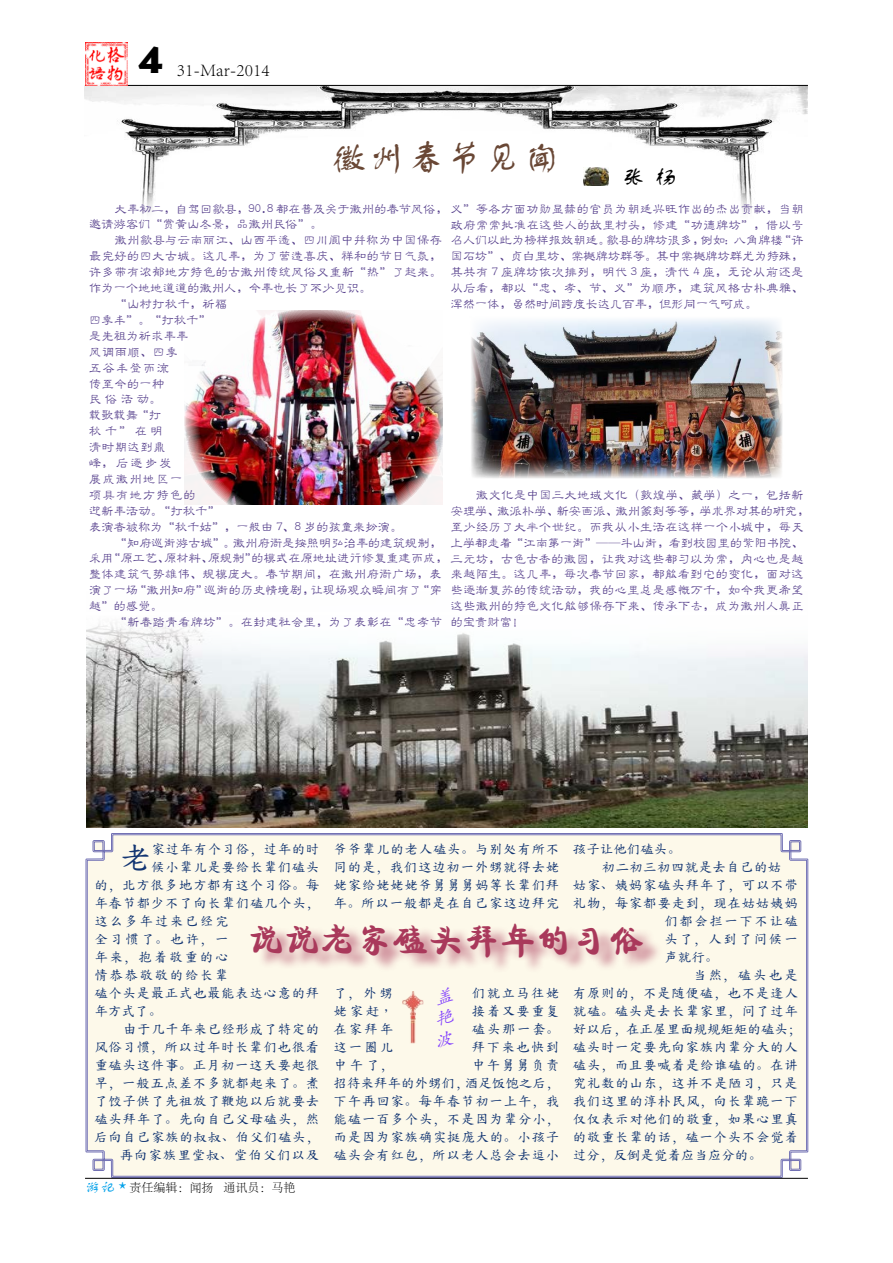
<style>
.page{position:relative;width:893px;height:1263px;background:#fff}
.page>*{position:absolute;margin:0;border:0;box-sizing:border-box;transform-origin:0 0}
.t1{font:36px "FZKANGJW GB1 0";color:#a9395b}
.t2{font:36px "FZSTK GBK1 0";letter-spacing:.075em;color:#694735}
.t3{font:31.5px "DF Kai Shu SB Estd BF";color:#123572}
.t4{font:22.5px "FZSTK GBK1 0";color:#000}
.t5{font:300 18px "Adobe Song Std";color:#000}
.t6{font:13.5px/15.9px "H Yf 2 gs G Bpc EUC H";letter-spacing:.04em;color:#57418d;text-align:justify;scale:.9 1}
.t7{font:13.5px/18px "DF Kai Shu SB Estd BF";letter-spacing:.05em;color:#123572;text-align:justify}
.t8{font:13.5px "H Yf 2 gs G Bpc EUC H";letter-spacing:.01em;color:#57418d;scale:.9 1}
.t9{font:13.5px "DF Kai Shu SB Estd BF";color:#123572}
.t10{font:13.5px "H Yf 2 gs G Bpc EUC H";letter-spacing:.11em;color:#57418d;scale:.9 1}
.t11{font:13.5px "DF Kai Shu SB Estd BF";letter-spacing:.025em;color:#123572}
.t12{font:13.5px "DF Kai Shu SB Estd BF";letter-spacing:.115em;color:#123572}
.t13{font:13.5px "DF Kai Shu SB Estd BF";letter-spacing:.11em;color:#123572}
.t14{font:13.5px "DF Kai Shu SB Estd BF";letter-spacing:.125em;color:#123572}
.t15{font:13.5px "H Yf 2 gs G Bpc EUC H";letter-spacing:.02em;color:#57418d;scale:.9 1}
.t16{font:300 12px "Adobe Song Std";color:#000}
.s1{font-family:"Adobe Song Std";font-weight:300}
.s2{font-family:"FZSTK GBK1 0";font-weight:400;font-size:15px;color:#00a0e9}
.s3{font-family:"FZKTK GBK1 0";font-weight:400;font-size:15px;color:#00a0e9}
</style>
<div class="page">
<img style="left:87px;top:623px;width:720px;height:204px">
<img style="left:185px;top:310px;width:257px;height:194px">
<img style="left:85px;top:86px;width:722px;height:134px">
<img style="left:471px;top:319px;width:312px;height:159px">
<div style="left:87px;top:834px;width:720px;height:342px;background:#fdf9ea"></div>
<hr style="left:85px;top:85px;width:723px;height:1px;background:#000">
<hr style="left:85px;top:1178px;width:723px;height:1px;background:#000">
<img style="left:85px;top:43px;width:43px;height:42px">
<div style="left:256px;top:924px;width:408px;height:50px;background:#a9395b;opacity:.62"></div>
<img style="left:402px;top:991px;width:21px;height:52px">
<img style="left:583px;top:168px;width:26px;height:18px">
<svg style="left:437px;top:985px;width:17px;height:63px"></svg>
<h3 class="t5" style="left:137px;top:60px;width:135px"><sup>4</sup> 31-Mar-2014</h3>
<h1 class="t2" style="left:330px;top:138px;width:231px">徽州春节见闻</h1>
<h3 class="t4" style="left:622px;top:165px;width:56px">张杨</h3>
<p class="t6" style="left:115px;top:201px;width:767px">大年初二，自驾回歙县，90.8 都在普及关于徽州的春节风俗，义”等各方面功勋显赫的官员为朝廷兴旺作出的杰出贡献，当朝</p>
<p class="t8" style="left:89px;top:218px;width:260px">邀请游客们“赏黄山冬景，品徽州民俗”。</p>
<p class="t6" style="left:115px;top:232px;width:365px">徽州歙县与云南丽江、山西平遥、四川阆中并称为中国保存</p>
<p class="t6" style="left:89px;top:248px;width:393px">最完好的四大古城。这几年，为了营造喜庆、祥和的节日气氛，</p>
<p class="t6" style="left:89px;top:264px;width:393px">许多带有浓郁地方特色的古徽州传统风俗又重新“热”了起来。</p>
<p class="t8" style="left:89px;top:281px;width:315px">作为一个地地道道的徽州人，今年也长了不少见识。</p>
<p class="t6" style="left:115px;top:296px;width:126px">“山村打秋千，祈福</p>
<p class="t6" style="left:89px;top:312px;width:137px">四季丰”。“打秋千”</p>
<p class="t15" style="left:89px;top:329px;width:111px">是先祖为祈求年年</p>
<p class="t6" style="left:89px;top:344px;width:100px">风调雨顺、四季</p>
<p class="t6" style="left:89px;top:360px;width:90px">五谷丰登而流</p>
<p class="t6" style="left:89px;top:375px;width:85px">传至今的一种</p>
<p class="t6" style="left:89px;top:391px;width:81px">民俗活动。</p>
<p class="t6" style="left:89px;top:407px;width:82px">载歌载舞“打</p>
<p class="t6" style="left:89px;top:423px;width:83px">秋千”在明</p>
<p class="t6" style="left:89px;top:439px;width:86px">清时期达到鼎</p>
<p class="t6" style="left:89px;top:455px;width:93px">峰，后逐步发</p>
<p class="t10" style="left:89px;top:472px;width:105px">展成徽州地区一</p>
<p class="t10" style="left:89px;top:488px;width:120px">项具有地方特色的</p>
<p class="t8" style="left:89px;top:504px;width:147px">迎新年活动。“打秋千”</p>
<p class="t8" style="left:89px;top:520px;width:349px">表演者被称为“秋千姑”，一般由 7、8 岁的孩童来扮演。</p>
<p class="t8" style="left:115px;top:536px;width:365px">“知府巡街游古城”。徽州府衙是按照明弘治年的建筑规制，</p>
<p class="t6" style="left:89px;top:550px;width:795px">采用“原工艺、原材料、原规制”的模式在原地址进行修复重建而成，三元坊，古色古香的徽园，让我对这些都习以为常，内心也是越</p>
<p class="t6" style="left:89px;top:566px;width:393px">整体建筑气势雄伟、规模庞大。春节期间，在徽州府衙广场，表</p>
<p class="t8" style="left:89px;top:583px;width:393px">演了一场“徽州知府”巡街的历史情境剧，让现场观众瞬间有了“穿</p>
<p class="t6" style="left:89px;top:598px;width:83px">越”的感觉。</p>
<p class="t6" style="left:115px;top:614px;width:365px">“新春踏青看牌坊”。在封建社会里，为了表彰在“忠孝节</p>
<p class="t6" style="left:451px;top:217px;width:394px">政府常常批准在这些人的故里村头，修建“功德牌坊”，借以号召人们以此为榜样报效朝廷。歙县的牌坊很多，例如：八角牌楼“许国石坊”、贞白里坊、棠樾牌坊群等。其中棠樾牌坊群尤为特殊，其共有 7 座牌坊依次排列，明代 3 座，清代 4 座，无论从前还是从后看，都以“忠、孝、节、义”为顺序，建筑风格古朴典雅、浑然一体，虽然时间跨度长达几百年，但形同一气呵成。</p>
<p class="t6" style="left:451px;top:487px;width:400px;text-align:left;text-indent:26px">徽文化是中国三大地域文化（敦煌学、藏学）之一，包括新安理学、徽派朴学、新安画派、徽州篆刻等等，学术界对其的研究，至少经历了大半个世纪。而我从小生活在这样一个小城中，每天上学都走着“江南第一街”——斗山街，看到校园里的紫阳书院、</p>
<p class="t6" style="left:451px;top:566px;width:394px">来越陌生。这几年，每次春节回家，都能看到它的变化，面对这些逐渐复苏的传统活动，我的心里总是感慨万千，如今我更希望这些徽州的特色文化能够保存下来、传承下去，成为徽州人真正的宝贵财富！</p>
<p class="t7" style="left:334px;top:839px;width:227px">爷爷辈儿的老人磕头<span class="s1">。</span>与别处有所不同的是<span class="s1">，</span>我们这边初一外甥就得去姥姥家给姥姥姥爷舅舅舅妈等长辈们拜年<span class="s1">。</span>所以一般都是在自己家这边拜完</p>
<h2 class="t3" style="left:120px;top:842px;width:33px">老</h2>
<p class="t7" style="left:151px;top:840px;width:177px">家过年有个习俗<span class="s1">，</span>过年的时</p>
<p class="t7" style="left:573px;top:839px;width:110px">孩子让他们磕头<span class="s1">。</span></p>
<p class="t11" style="left:602px;top:860px;width:181px">初二初三初四就是去自己的姑</p>
<p class="t7" style="left:573px;top:875px;width:226px">姑家<span class="s1">、</span>姨妈家磕头拜年了<span class="s1">，</span>可以不带</p>
<p class="t7" style="left:573px;top:893px;width:226px">礼物<span class="s1">，</span>每家都要走到<span class="s1">，</span>现在姑姑姨妈</p>
<p class="t13" style="left:664px;top:914px;width:142px">们都会拦一下不让磕</p>
<p class="t14" style="left:664px;top:932px;width:135px">头了<span class="s1">，</span>人到了问候一</p>
<p class="t7" style="left:664px;top:947px;width:55px">声就行<span class="s1">。</span></p>
<p class="t7" style="left:693px;top:965px;width:106px">当然<span class="s1">，</span>磕头也是</p>
<p class="t7" style="left:573px;top:983px;width:226px">有原则的<span class="s1">，</span>不是随便磕<span class="s1">，</span>也不是逢人</p>
<p class="t7" style="left:573px;top:1001px;width:226px">就磕<span class="s1">。</span>磕头是去长辈家里<span class="s1">，</span>问了过年</p>
<p class="t9" style="left:573px;top:1022px;width:230px">好以后<span class="s1">，</span>在正屋里面规规矩矩的磕头<span class="s1">；</span></p>
<p class="t7" style="left:573px;top:1037px;width:226px">磕头时一定要先向家族内辈分大的人</p>
<p class="t7" style="left:573px;top:1055px;width:226px">磕头<span class="s1">，</span>而且要喊着是给谁磕的<span class="s1">。</span>在讲</p>
<p class="t7" style="left:573px;top:1073px;width:226px">究礼数的山东<span class="s1">，</span>这并不是陋习<span class="s1">，</span>只是</p>
<p class="t7" style="left:573px;top:1091px;width:227px">我们这里的淳朴民风<span class="s1">，</span>向长辈跪一下</p>
<p class="t7" style="left:573px;top:1109px;width:227px">仅仅表示对他们的敬重<span class="s1">，</span>如果心里真</p>
<p class="t7" style="left:573px;top:1127px;width:227px">的敬重长辈的话<span class="s1">，</span>磕一个头不会觉着</p>
<p class="t9" style="left:573px;top:1148px;width:190px">过分<span class="s1">，</span>反倒是觉着应当应分的<span class="s1">。</span></p>
<p class="t7" style="left:151px;top:858px;width:169px">候小辈儿是要给长辈们磕头</p>
<p class="t7" style="left:94px;top:876px;width:226px">的<span class="s1">，</span>北方很多地方都有这个习俗<span class="s1">。</span>每</p>
<p class="t7" style="left:94px;top:894px;width:227px">年春节都少不了向长辈们磕几个头<span class="s1">，</span></p>
<p class="t12" style="left:94px;top:914px;width:136px">这么多年过来已经完</p>
<p class="t7" style="left:94px;top:930px;width:136px">全习惯了<span class="s1">。</span>也许<span class="s1">，</span>一</p>
<p class="t7" style="left:94px;top:948px;width:136px">年来<span class="s1">，</span>抱着敬重的心</p>
<p class="t7" style="left:94px;top:966px;width:136px">情恭恭敬敬的给长辈</p>
<p class="t7" style="left:94px;top:984px;width:226px">磕个头是最正式也最能表达心意的拜</p>
<p class="t7" style="left:94px;top:1001px;width:69px">年方式了<span class="s1">。</span></p>
<p class="t7" style="left:123px;top:1019px;width:205px">由于几千年来已经形成了特定的</p>
<p class="t7" style="left:94px;top:1037px;width:227px">风俗习惯<span class="s1">，</span>所以过年时长辈们也很看</p>
<p class="t7" style="left:94px;top:1055px;width:227px">重磕头这件事<span class="s1">。</span>正月初一这天要起很</p>
<p class="t7" style="left:94px;top:1073px;width:226px">早<span class="s1">，</span>一般五点差不多就都起来了<span class="s1">。</span>煮</p>
<p class="t7" style="left:94px;top:1091px;width:226px">了饺子供了先祖放了鞭炮以后就要去</p>
<p class="t7" style="left:94px;top:1109px;width:226px">磕头拜年了<span class="s1">。</span>先向自己父母磕头<span class="s1">，</span>然</p>
<p class="t7" style="left:94px;top:1127px;width:226px">后向自己家族的叔叔<span class="s1">、</span>伯父们磕头<span class="s1">，</span></p>
<p class="t7" style="left:120px;top:1145px;width:201px">再向家族里堂叔<span class="s1">、</span>堂伯父们以及</p>
<h1 class="t1" style="left:248px;top:920px;width:398px">说说老家磕头拜年的习俗</h1>
<p class="t7" style="left:334px;top:983px;width:61px">了<span class="s1">，</span>外甥</p>
<p class="t7" style="left:472px;top:983px;width:89px">们就立马往姥</p>
<p class="t7" style="left:334px;top:1001px;width:61px">姥家赶，</p>
<p class="t7" style="left:472px;top:1001px;width:89px">接着又要重复</p>
<p class="t7" style="left:334px;top:1019px;width:61px">在家拜年</p>
<p class="t7" style="left:472px;top:1019px;width:89px">磕头那一套<span class="s1">。</span></p>
<p class="t7" style="left:334px;top:1037px;width:61px">这一圈儿</p>
<p class="t7" style="left:472px;top:1037px;width:89px">拜下来也快到</p>
<p class="t7" style="left:334px;top:1055px;width:61px">中午了<span class="s1">，</span></p>
<p class="t7" style="left:334px;top:1055px;width:227px;text-indent:138px">中午舅舅负责招待来拜年的外甥们<span class="s1">，</span>酒足饭饱之后<span class="s1">，</span>下午再回家<span class="s1">。</span>每年春节初一上午<span class="s1">，</span>我能磕一百多个头<span class="s1">，</span>不是因为辈分小<span class="s1">，</span>而是因为家族确实挺庞大的<span class="s1">。</span>小孩子磕头会有红包<span class="s1">，</span>所以老人总会去逗小</p>
<p class="t16" style="left:85px;top:1181px;width:212px"><span class="s2">游记</span> <span class="s3">*</span> 责任编辑：闻扬 通讯员：马艳</p>
</div>
